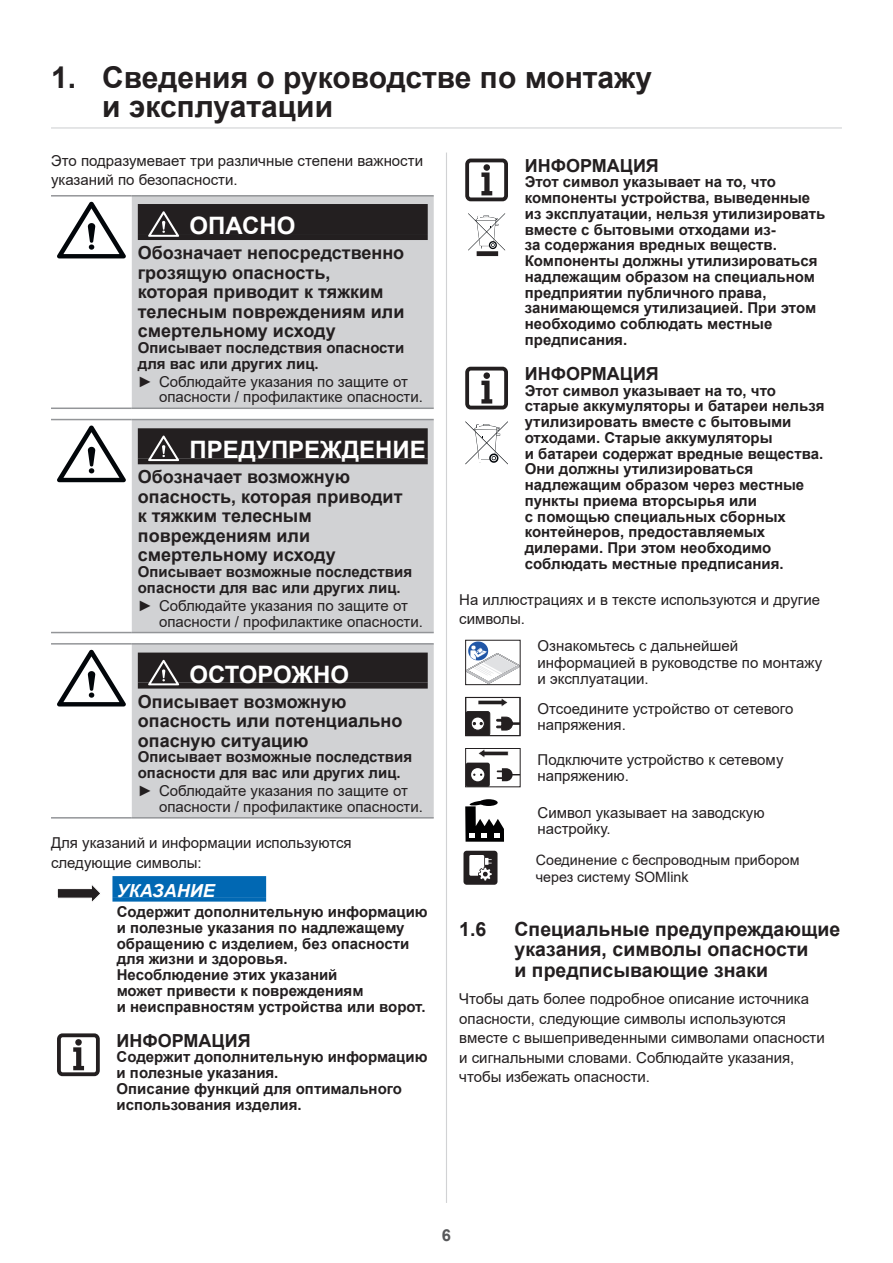
<style>
.page{position:relative;width:893px;height:1263px;background:#fff}
.page>*{position:absolute;margin:0;border:0;box-sizing:border-box;transform-origin:0 0}
.t1{font:700 30px/29.2px "Arial";color:#231f20}
.t2{font:700 24px "Arial";color:#fff}
.t3{font:700 19.5px/20.2px "Arial";color:#231f20}
.t4{font:700 18px/19.5px "Arial";color:#231f20}
.t5{font:italic 700 18px "Arial";color:#fff}
.t6{font:700 16.5px "Arial";color:#57585a}
.t7{font:700 15px/15.8px "Arial";color:#231f20}
.t8{font:15px/19.5px "Arial";color:#231f20}
.t9{font:14.25px/17.1px "Arial";color:#231f20}
</style>
<div class="page">
<hr style="left:51px;top:127px;width:791px;height:2px;background:#d1d2d4">
<hr style="left:446px;top:153px;width:1px;height:1050px;background:#d1d2d4">
<svg style="left:465px;top:158px;width:43px;height:99px"></svg>
<hr style="left:477px;top:252px;width:20px;height:3px;background:#231f20">
<div style="left:477px;top:251px;width:21px;height:5px;border:1px solid #231f20"></div>
<svg style="left:465px;top:366px;width:43px;height:99px"></svg>
<svg style="left:467px;top:642px;width:51px;height:41px"></svg>
<div style="left:465px;top:640px;width:55px;height:45px;border:1px solid #231f20"></div>
<svg style="left:468px;top:699px;width:50px;height:35px"></svg>
<div style="left:465px;top:697px;width:55px;height:39px;border:1px solid #231f20"></div>
<svg style="left:467px;top:750px;width:51px;height:35px"></svg>
<div style="left:465px;top:748px;width:55px;height:39px;border:1px solid #231f20"></div>
<svg style="left:465px;top:800px;width:39px;height:42px"></svg>
<div style="left:480px;top:799px;width:18px;height:7px;background:#000001;border-radius:50%"></div>
<svg style="left:463px;top:850px;width:35px;height:35px"></svg>
<div style="left:132px;top:197px;width:302px;height:210px;background:#d1d2d4"></div>
<hr style="left:132px;top:195px;width:302px;height:2px;background:#939598">
<hr style="left:51px;top:407px;width:81px;height:2px;background:#939598">
<hr style="left:51px;top:195px;width:81px;height:2px;background:#939598">
<hr style="left:132px;top:407px;width:302px;height:2px;background:#939598">
<svg style="left:57px;top:202px;width:69px;height:56px"></svg>
<div style="left:138px;top:204px;width:290px;height:30px;background:#231f20"></div>
<div style="left:138px;top:234px;width:290px;height:6px;background:#231f20"></div>
<svg style="left:148px;top:211px;width:31px;height:26px"></svg>
<div style="left:132px;top:420px;width:302px;height:212px;background:#d1d2d4"></div>
<hr style="left:132px;top:419px;width:302px;height:1px;background:#939598">
<hr style="left:51px;top:632px;width:81px;height:1px;background:#939598">
<hr style="left:51px;top:419px;width:81px;height:1px;background:#939598">
<hr style="left:132px;top:632px;width:302px;height:1px;background:#939598">
<svg style="left:57px;top:426px;width:69px;height:56px"></svg>
<div style="left:138px;top:428px;width:290px;height:30px;background:#231f20"></div>
<div style="left:138px;top:458px;width:290px;height:6px;background:#231f20"></div>
<svg style="left:148px;top:436px;width:31px;height:25px"></svg>
<div style="left:132px;top:645px;width:302px;height:172px;background:#d1d2d4"></div>
<hr style="left:132px;top:643px;width:302px;height:2px;background:#939598">
<hr style="left:51px;top:817px;width:81px;height:1px;background:#939598">
<hr style="left:51px;top:643px;width:81px;height:2px;background:#939598">
<hr style="left:132px;top:817px;width:302px;height:1px;background:#939598">
<svg style="left:57px;top:650px;width:69px;height:56px"></svg>
<div style="left:138px;top:652px;width:290px;height:30px;background:#231f20"></div>
<div style="left:138px;top:682px;width:290px;height:6px;background:#231f20"></div>
<svg style="left:148px;top:660px;width:31px;height:25px"></svg>
<svg style="left:57px;top:885px;width:43px;height:17px"></svg>
<div style="left:112px;top:876px;width:154px;height:21px;background:#0168b3"></div>
<svg style="left:112px;top:897px;width:154px;height:4px"></svg>
<div style="left:57px;top:1033px;width:43px;height:43px;border:4px solid #231f20;border-radius:4px"></div>
<svg style="left:73px;top:1039px;width:11px;height:31px"></svg>
<h1 class="t1" style="left:102px;top:63px;width:552px;text-indent:-51px">1. Сведения о руководстве по монтажу и эксплуатации</h1>
<p class="t4" style="left:525px;top:156px;width:136px">ИНФОРМАЦИЯ</p>
<p class="t7" style="left:525px;top:174px;width:302px">Этот символ указывает на то, что компоненты устройства, выведенные из эксплуатации, нельзя утилизировать вместе с бытовыми отходами из-<br>за содержания вредных веществ.<br>Компоненты должны утилизироваться надлежащим образом на специальном предприятии публичного права, занимающемся утилизацией. При этом необходимо соблюдать местные предписания.</p>
<p class="t4" style="left:525px;top:364px;width:136px">ИНФОРМАЦИЯ</p>
<p class="t7" style="left:525px;top:383px;width:301px">Этот символ указывает на то, что старые аккумуляторы и батареи нельзя утилизировать вместе с бытовыми отходами. Старые аккумуляторы<br>и батареи содержат вредные вещества.<br>Они должны утилизироваться надлежащим образом через местные пункты приема вторсырья или<br>с помощью специальных сборных контейнеров, предоставляемых дилерами. При этом необходимо соблюдать местные предписания.</p>
<p class="t8" style="left:459px;top:589px;width:362px">На иллюстрациях и в тексте используются и другие символы.</p>
<p class="t8" style="left:537px;top:638px;width:286px;line-height:16.5px">Ознакомьтесь с дальнейшей информацией в руководстве по монтажу и эксплуатации.</p>
<p class="t8" style="left:537px;top:700px;width:257px;line-height:16.5px">Отсоедините устройство от сетевого напряжения.</p>
<p class="t8" style="left:537px;top:751px;width:248px;line-height:16.5px">Подключите устройство к сетевому напряжению.</p>
<p class="t8" style="left:537px;top:804px;width:229px;line-height:16.5px">Символ указывает на заводскую настройку.</p>
<p class="t9" style="left:536px;top:851px;width:265px">Соединение с беспроводным прибором через систему SOMlink</p>
<h3 class="t3" style="left:459px;top:919px;width:29px">1.6</h3>
<h3 class="t3" style="left:514px;top:919px;width:327px">Специальные предупреждающие указания, символы опасности<br>и предписывающие знаки</h3>
<p class="t8" style="left:459px;top:989px;width:367px">Чтобы дать более подробное описание источника опасности, следующие символы используются вместе с вышеприведенными символами опасности и сигнальными словами. Соблюдайте указания, чтобы избежать опасности.</p>
<p class="t8" style="left:51px;top:151px;width:374px">Это подразумевает три различные степени важности указаний по безопасности.</p>
<h2 class="t2" style="left:189px;top:209px;width:107px">ОПАСНО</h2>
<p class="t4" style="left:138px;top:243px;width:268px">Обозначает непосредственно грозящую опасность, которая приводит к тяжким телесным повреждениям или смертельному исходу</p>
<p class="t7" style="left:138px;top:340px;width:268px">Описывает последствия опасности для вас или других лиц.</p>
<p class="t8" style="left:159px;top:373px;width:265px;line-height:15.8px;text-indent:-21px">► Соблюдайте указания по защите от опасности / профилактике опасности.</p>
<h2 class="t2" style="left:189px;top:433px;width:238px">ПРЕДУПРЕЖДЕНИЕ</h2>
<p class="t4" style="left:138px;top:467px;width:266px">Обозначает возможную опасность, которая приводит к тяжким телесным повреждениям или смертельному исходу</p>
<p class="t7" style="left:138px;top:564px;width:276px">Описывает возможные последствия опасности для вас или других лиц.</p>
<p class="t8" style="left:159px;top:597px;width:265px;line-height:15.8px;text-indent:-21px">► Соблюдайте указания по защите от опасности / профилактике опасности.</p>
<h2 class="t2" style="left:189px;top:657px;width:161px">ОСТОРОЖНО</h2>
<p class="t4" style="left:138px;top:692px;width:266px">Описывает возможную опасность или потенциально опасную ситуацию</p>
<p class="t7" style="left:138px;top:749px;width:276px">Описывает возможные последствия опасности для вас или других лиц.</p>
<p class="t8" style="left:159px;top:783px;width:265px;line-height:15.8px;text-indent:-21px">► Соблюдайте указания по защите от опасности / профилактике опасности.</p>
<p class="t8" style="left:51px;top:833px;width:302px">Для указаний и информации используются следующие символы:</p>
<p class="t5" style="left:117px;top:879px;width:100px">УКАЗАНИЕ</p>
<p class="t7" style="left:117px;top:904px;width:312px">Содержит дополнительную информацию и полезные указания по надлежащему обращению с изделием, без опасности для жизни и здоровья.<br>Несоблюдение этих указаний<br>может привести к повреждениям<br>и неисправностям устройства или ворот.</p>
<p class="t4" style="left:117px;top:1031px;width:136px">ИНФОРМАЦИЯ</p>
<p class="t7" style="left:117px;top:1049px;width:312px">Содержит дополнительную информацию и полезные указания.<br>Описание функций для оптимального использования изделия.</p>
<p class="t6" style="left:442px;top:1224px;width:11px">6</p>
</div>
